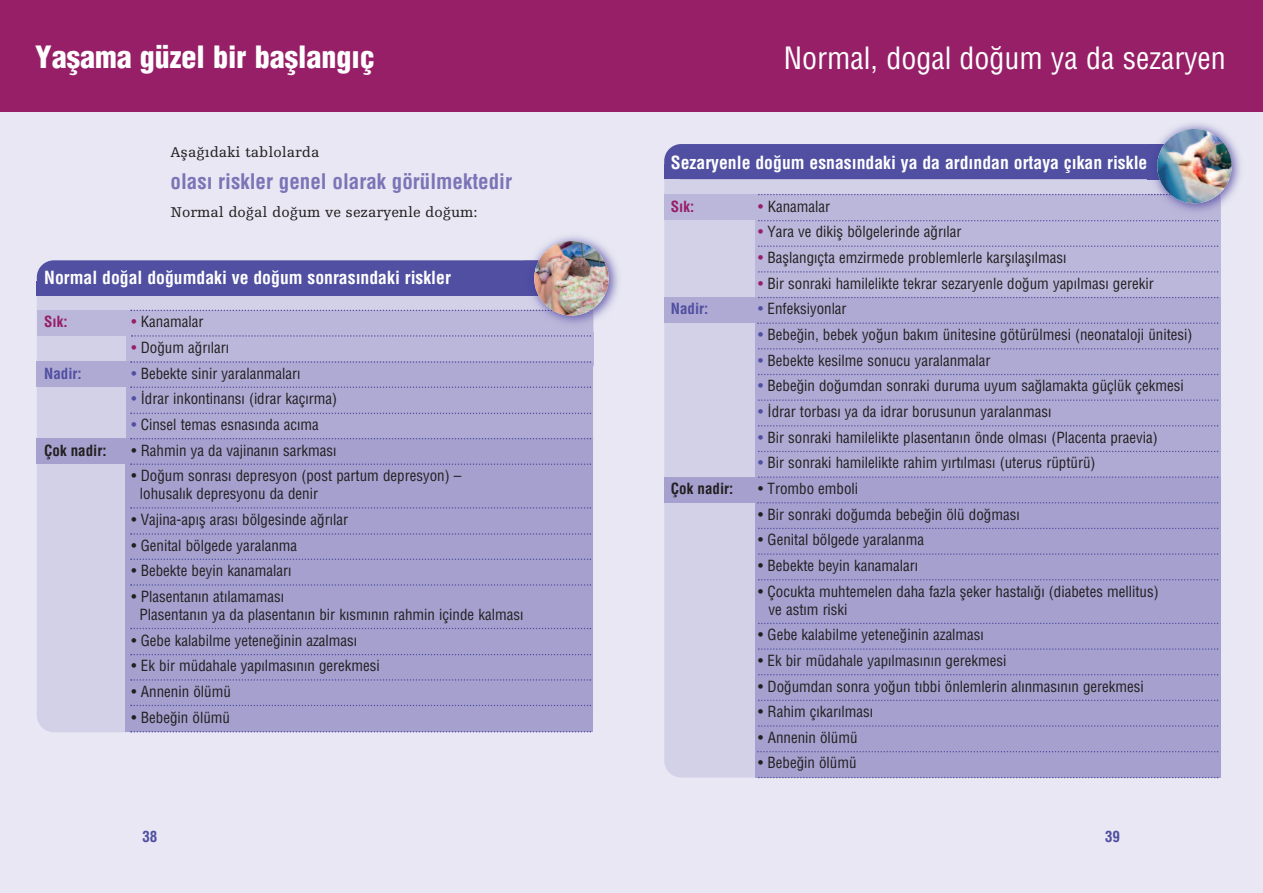
<style>
.page{position:relative;width:1263px;height:893px;background:#fff}
.page>*{position:absolute;margin:0;border:0;box-sizing:border-box;transform-origin:0 0}
.t1{font:condensed 30px "Turk Helvetica";color:#fff}
.t2{font:900 condensed 30px "Turk Helvetica";color:#fff}
.t3{font:700 condensed 21px "Turk Helvetica";color:#7b75b7}
.t4{font:700 condensed 17.7px "Turk Helvetica";color:#fff}
.t5{font:condensed 15px/18px "Turk Helvetica";color:#231f20}
.t6{font:condensed 15px/18px "Helvetica";color:#231f20}
.t7{font:15px "Turk Egyptienne F";color:#231f20}
.t8{font:700 condensed 15px "Helvetica";color:#231f20}
.t9{font:700 condensed 15px "Helvetica";color:#504fa1}
.t10{font:700 condensed 15px "Helvetica";color:#961f67}
.s1{color:#961f67}
.s2{font-family:"Turk Helvetica"}
.s3{color:#504fa1}
.s4{font-family:"Helvetica"}
.s5{font-family:"Helvetica";color:#961f67}
.s6{font-family:"Helvetica";color:#504fa1}
</style>
<div class="page">
<div style="left:0;top:109px;width:631px;height:784px;background:#e8e7f3"></div>
<div style="left:37px;top:260px;width:556px;height:472px;background:#d3d1e8;border-radius:17px"></div>
<div style="left:632px;top:109px;width:631px;height:784px;background:#e8e7f3"></div>
<div style="left:631px;top:0;width:632px;height:112px;background:#961f67"></div>
<div style="left:0;top:0;width:634px;height:112px;background:#961f67"></div>
<div style="left:126px;top:310px;width:467px;height:56px;background:#bbb7da"></div>
<div style="left:37px;top:310px;width:132px;height:26px;background:#bbb7da"></div>
<div style="left:126px;top:361px;width:467px;height:84px;background:#afaad3"></div>
<div style="left:37px;top:361px;width:107px;height:26px;background:#afaad3"></div>
<div style="left:126px;top:439px;width:467px;height:293px;background:#a5a0ce"></div>
<div style="left:37px;top:439px;width:108px;height:25px;background:#a5a0ce"></div>
<div style="left:37px;top:260px;width:557px;height:35px;background:#504fa1;border-radius:17px"></div>
<div style="left:37px;top:281px;width:557px;height:14px;background:#504fa1"></div>
<div style="left:664px;top:144px;width:556px;height:633px;background:#d3d1e8;border-radius:17px"></div>
<div style="left:755px;top:194px;width:465px;height:113px;background:#bbb7da"></div>
<div style="left:664px;top:194px;width:132px;height:26px;background:#bbb7da"></div>
<div style="left:755px;top:297px;width:465px;height:257px;background:#afaad3"></div>
<div style="left:664px;top:297px;width:107px;height:26px;background:#afaad3"></div>
<div style="left:755px;top:477px;width:465px;height:300px;background:#a5a0ce"></div>
<div style="left:664px;top:477px;width:108px;height:26px;background:#a5a0ce"></div>
<div style="left:664px;top:144px;width:557px;height:35px;background:#504fa1;border-radius:17px"></div>
<div style="left:664px;top:165px;width:557px;height:14px;background:#504fa1"></div>
<svg style="left:130px;top:310px;width:394px;height:1px"></svg>
<svg style="left:131px;top:335px;width:460px;height:2px"></svg>
<svg style="left:130px;top:361px;width:461px;height:2px"></svg>
<svg style="left:130px;top:386px;width:461px;height:2px"></svg>
<svg style="left:130px;top:413px;width:461px;height:1px"></svg>
<svg style="left:130px;top:438px;width:461px;height:1px"></svg>
<svg style="left:130px;top:463px;width:461px;height:2px"></svg>
<svg style="left:130px;top:507px;width:461px;height:2px"></svg>
<svg style="left:130px;top:533px;width:461px;height:2px"></svg>
<svg style="left:130px;top:559px;width:461px;height:1px"></svg>
<svg style="left:130px;top:584px;width:461px;height:2px"></svg>
<svg style="left:130px;top:628px;width:461px;height:1px"></svg>
<svg style="left:130px;top:654px;width:461px;height:1px"></svg>
<svg style="left:130px;top:679px;width:461px;height:2px"></svg>
<svg style="left:130px;top:705px;width:461px;height:1px"></svg>
<svg style="left:130px;top:731px;width:461px;height:1px"></svg>
<svg style="left:758px;top:194px;width:389px;height:1px"></svg>
<svg style="left:758px;top:220px;width:460px;height:1px"></svg>
<svg style="left:758px;top:245px;width:460px;height:2px"></svg>
<svg style="left:758px;top:271px;width:460px;height:2px"></svg>
<svg style="left:758px;top:297px;width:460px;height:1px"></svg>
<svg style="left:757px;top:322px;width:461px;height:2px"></svg>
<svg style="left:758px;top:348px;width:460px;height:2px"></svg>
<svg style="left:758px;top:374px;width:460px;height:1px"></svg>
<svg style="left:758px;top:399px;width:460px;height:2px"></svg>
<svg style="left:758px;top:425px;width:460px;height:2px"></svg>
<svg style="left:758px;top:451px;width:460px;height:1px"></svg>
<svg style="left:758px;top:476px;width:460px;height:2px"></svg>
<svg style="left:757px;top:502px;width:461px;height:1px"></svg>
<svg style="left:758px;top:528px;width:460px;height:1px"></svg>
<svg style="left:758px;top:553px;width:460px;height:2px"></svg>
<svg style="left:758px;top:579px;width:460px;height:1px"></svg>
<svg style="left:758px;top:623px;width:460px;height:1px"></svg>
<svg style="left:758px;top:648px;width:460px;height:2px"></svg>
<svg style="left:758px;top:674px;width:460px;height:1px"></svg>
<svg style="left:758px;top:700px;width:460px;height:1px"></svg>
<svg style="left:758px;top:725px;width:460px;height:2px"></svg>
<svg style="left:757px;top:751px;width:461px;height:1px"></svg>
<svg style="left:758px;top:777px;width:460px;height:1px"></svg>
<img style="left:1159px;top:123px;width:81px;height:96px">
<img style="left:1147px;top:144px;width:74px;height:50px">
<img style="left:1148px;top:195px;width:45px;height:24px">
<img style="left:1148px;top:194px;width:22px;height:1px">
<img style="left:1157px;top:129px;width:74px;height:74px;border-radius:50%">
<img style="left:534px;top:236px;width:84px;height:84px">
<img style="left:524px;top:260px;width:70px;height:72px">
<img style="left:524px;top:311px;width:60px;height:21px">
<img style="left:524px;top:310px;width:28px;height:1px">
<img style="left:534px;top:241px;width:75px;height:75px;border-radius:50%">
<h1 class="t2" style="left:35px;top:40px;width:341px">Yaƒama güzel bir baƒlangıç</h1>
<p class="t7" style="left:170px;top:146px;width:150px">Aƒa‡ıdaki tablolarda</p>
<h3 class="t3" style="left:170px;top:169px;width:343px">olası riskler genel olarak görülmektedir</h3>
<p class="t7" style="left:170px;top:206px;width:309px">Normal do‡al do‡um ve sezaryenle do‡um:</p>
<h4 class="t4" style="left:44px;top:268px;width:408px">Normal do‡al do‡umdaki ve do‡um sonrasındaki riskler</h4>
<p class="t10" style="left:44px;top:313px;width:25px">Sık:</p>
<p class="t6" style="left:132px;top:313px;width:73px"><span class="s1">•</span> Kanamalar</p>
<p class="t6" style="left:131px;top:339px;width:99px"><span class="s1">•</span> Do<span class="s2">‡</span>um a<span class="s2">‡</span>rıları</p>
<p class="t9" style="left:44px;top:365px;width:39px">Nadir:</p>
<p class="t6" style="left:131px;top:365px;width:171px"><span class="s3">•</span> Bebekte sinir yaralanmaları</p>
<p class="t6" style="left:131px;top:390px;width:207px"><span class="s3">•</span> <span class="s2">#</span>drar inkontinansı (idrar kaçırma)</p>
<p class="t6" style="left:131px;top:416px;width:189px"><span class="s3">•</span> Cinsel temas esnasında acıma</p>
<p class="t8" style="left:44px;top:442px;width:64px">Çok nadir:</p>
<p class="t6" style="left:131px;top:441px;width:206px">• Rahmin ya da vajinanın sarkması</p>
<p class="t6" style="left:140px;top:467px;width:323px;text-indent:-9px">• Do<span class="s2">‡</span>um sonrası depresyon (post partum depresyon) – lohusalık depresyonu da denir</p>
<p class="t5" style="left:131px;top:511px;width:218px"><span class="s4">•</span> Vajina-apıƒ arası bölgesinde a‡rılar</p>
<p class="t6" style="left:131px;top:536px;width:167px">• Genital bölgede yaralanma</p>
<p class="t6" style="left:131px;top:562px;width:162px">• Bebekte beyin kanamaları</p>
<p class="t6" style="left:140px;top:588px;width:385px;text-indent:-8px">• Plasentanın atılamaması<br>Plasentanın ya da plasentanın bir kısmının rahmin içinde kalması</p>
<p class="t5" style="left:131px;top:631px;width:227px"><span class="s4">•</span> Gebe kalabilme yetene‡inin azalması</p>
<p class="t6" style="left:132px;top:657px;width:250px">• Ek bir müdahale yapılmasının gerekmesi</p>
<p class="t6" style="left:132px;top:683px;width:101px">• Annenin ölümü</p>
<p class="t6" style="left:132px;top:708px;width:100px">• Bebe<span class="s2">‡</span>in ölümü</p>
<p class="t9" style="left:142px;top:828px;width:16px">38</p>
<h1 class="t1" style="left:784px;top:41px;width:443px">Normal, dogal do‡um ya da sezaryen</h1>
<h4 class="t4" style="left:671px;top:152px;width:484px">Sezaryenle do‡um esnasındaki ya da ardından ortaya çıkan riskler</h4>
<p class="t10" style="left:671px;top:198px;width:25px">Sık:</p>
<p class="t5" style="left:758px;top:198px;width:73px"><span class="s5">•</span> Kanamalar</p>
<p class="t5" style="left:758px;top:223px;width:205px"><span class="s5">•</span> Yara ve dikiƒ bölgelerinde a‡rılar</p>
<p class="t5" style="left:758px;top:249px;width:310px"><span class="s5">•</span> Baƒlangıçta emzirmede problemlerle karƒılaƒılması</p>
<p class="t5" style="left:758px;top:274px;width:397px"><span class="s5">•</span> Bir sonraki hamilelikte tekrar sezaryenle do‡um yapılması gerekir</p>
<p class="t9" style="left:671px;top:300px;width:39px">Nadir:</p>
<p class="t5" style="left:758px;top:300px;width:90px"><span class="s6">•</span> Enfeksiyonlar</p>
<p class="t5" style="left:758px;top:326px;width:436px"><span class="s6">•</span> Bebe‡in, bebek yo‡un bakım ünitesine götürülmesi (neonataloji ünitesi)</p>
<p class="t5" style="left:758px;top:351px;width:234px"><span class="s6">•</span> Bebekte kesilme sonucu yaralanmalar</p>
<p class="t5" style="left:758px;top:377px;width:427px"><span class="s6">•</span> Bebe‡in do‡umdan sonraki duruma uyum sa‡lamakta güçlük çekmesi</p>
<p class="t5" style="left:758px;top:403px;width:295px"><span class="s6">•</span> #drar torbası ya da idrar borusunun yaralanması</p>
<p class="t5" style="left:758px;top:428px;width:401px"><span class="s6">•</span> Bir sonraki hamilelikte plasentanın önde olması (Placenta praevia)</p>
<p class="t5" style="left:758px;top:454px;width:339px"><span class="s6">•</span> Bir sonraki hamilelikte rahim yırtılması (uterus rüptürü)</p>
<p class="t8" style="left:671px;top:480px;width:64px">Çok nadir:</p>
<p class="t5" style="left:758px;top:480px;width:102px"><span class="s4">•</span> Trombo emboli</p>
<p class="t5" style="left:758px;top:505px;width:263px"><span class="s4">•</span> Bir sonraki do‡umda bebe‡in ölü do‡ması</p>
<p class="t5" style="left:758px;top:531px;width:167px"><span class="s4">•</span> Genital bölgede yaralanma</p>
<p class="t5" style="left:758px;top:557px;width:162px"><span class="s4">•</span> Bebekte beyin kanamaları</p>
<p class="t5" style="left:769px;top:582px;width:392px;text-indent:-11px"><span class="s4">•</span> Çocukta muhtemelen daha fazla ƒeker hastalı‡ı (diabetes mellitus) ve astım riski</p>
<p class="t5" style="left:758px;top:626px;width:227px"><span class="s4">• G</span>ebe kalabilme yetene‡inin azalması</p>
<p class="t5" style="left:758px;top:652px;width:250px"><span class="s4">•</span> Ek bir müdahale yapılmasının gerekmesi</p>
<p class="t5" style="left:758px;top:677px;width:387px"><span class="s4">•</span> Do‡umdan sonra yo‡un tıbbi önlemlerin alınmasının gerekmesi</p>
<p class="t5" style="left:758px;top:703px;width:117px"><span class="s4">•</span> Rahim çıkarılması</p>
<p class="t5" style="left:758px;top:729px;width:101px"><span class="s4">•</span> Annenin ölümü</p>
<p class="t5" style="left:758px;top:754px;width:100px"><span class="s4">•</span> Bebe‡in ölümü</p>
<p class="t9" style="left:1105px;top:828px;width:16px">39</p>
</div>
